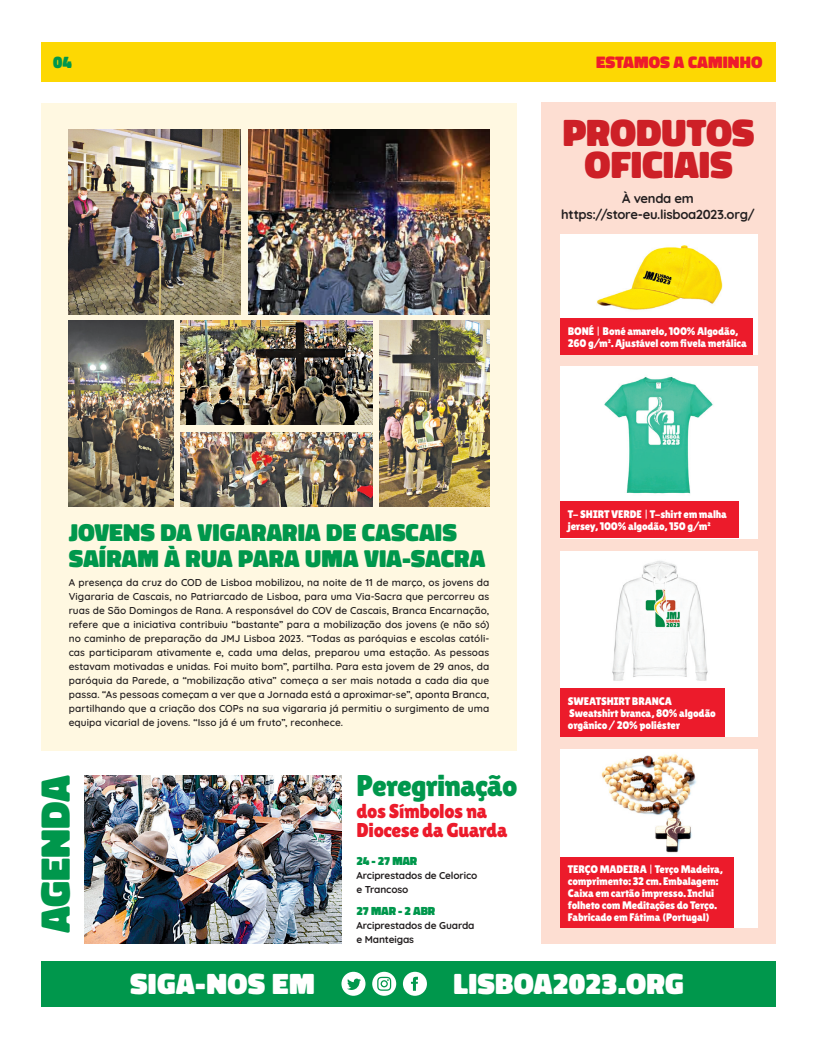
<style>
.page{position:relative;width:817px;height:1049px;background:#fff}
.page>*{position:absolute;margin:0;border:0;box-sizing:border-box;transform-origin:0 0}
.t1{font:900 42px "Don Jose";letter-spacing:.005em;color:#00974c}
.t2{font:900 39px/32px "Don Jose";letter-spacing:-.005em;color:#cd2027;text-align:center}
.t3{font:900 30px "Don Jose";letter-spacing:.005em;color:#fff}
.t4{font:30px "Lilita One";letter-spacing:-.025em;color:#00974c}
.t5{font:900 25px/26px "Don Jose";letter-spacing:-.005em;color:#00974c}
.t6{font:20px/19px "Lilita One";letter-spacing:-.02em;color:#ec1b2b}
.t7{font:900 17px "Don Jose";letter-spacing:.005em;color:#ee1b2b}
.t8{font:900 17px "Don Jose";color:#00974c}
.t9{font:700 13px/16px "Quicksand";letter-spacing:-.025em;color:#231f20;text-align:center}
.t10{font:900 12px "Don Jose";letter-spacing:-.02em;color:#00974c}
.t11{font:11px/12px "Lilita One";letter-spacing:-.015em;color:#fff}
.t12{font:600 10px/14px "Quicksand";letter-spacing:.01em;color:#231f20;text-align:justify}
.t13{font:700 10px/14px "Quicksand";letter-spacing:-.01em;color:#231f20}
.s1{font-size:8px}
</style>
<div class="page">
<div style="left:41px;top:103px;width:476px;height:648px;background:#fff8e1"></div>
<div style="left:41px;top:961px;width:734px;height:45px;background:#00974c"></div>
<div style="left:541px;top:102px;width:234px;height:841px;background:#fdded2"></div>
<div style="left:41px;top:42px;width:734px;height:40px;background:#fdd803"></div>
<svg style="left:341px;top:972px;width:24px;height:24px"></svg>
<svg style="left:372px;top:972px;width:24px;height:24px"></svg>
<svg style="left:403px;top:972px;width:24px;height:24px"></svg>
<img style="left:85px;top:775px;width:256px;height:168px">
<img style="left:69px;top:129px;width:171px;height:185px">
<img style="left:248px;top:129px;width:241px;height:185px">
<img style="left:379px;top:321px;width:110px;height:186px">
<img style="left:180px;top:432px;width:192px;height:75px">
<img style="left:180px;top:321px;width:192px;height:103px">
<img style="left:69px;top:321px;width:104px;height:186px">
<div style="left:560px;top:234px;width:197px;height:121px;background:#fff"></div>
<img style="left:597px;top:245px;width:125px;height:65px">
<div style="left:560px;top:366px;width:197px;height:172px;background:#fff"></div>
<img style="left:604px;top:376px;width:109px;height:118px">
<div style="left:560px;top:551px;width:197px;height:186px;background:#fff"></div>
<img style="left:612px;top:561px;width:96px;height:120px">
<div style="left:560px;top:749px;width:197px;height:178px;background:#fff"></div>
<img style="left:601px;top:754px;width:95px;height:99px">
<div style="left:560px;top:318px;width:192px;height:37px;background:#ec1b2b"></div>
<div style="left:560px;top:502px;width:178px;height:36px;background:#ec1b2b"></div>
<div style="left:560px;top:857px;width:173px;height:70px;background:#ec1b2b"></div>
<div style="left:560px;top:688px;width:164px;height:49px;background:#ec1b2b"></div>
<h3 class="t8" style="left:53px;top:53px;width:20px">04</h3>
<h3 class="t7" style="left:596px;top:53px;width:168px">ESTAMOS A CAMINHO</h3>
<h2 class="t2" style="left:562px;top:120px;width:193px">PRODUTOS<br>OFICIAIS</h2>
<h3 class="t9" style="left:561px;top:189px;width:195px">À venda em https://store-eu.lisboa2023.org/</h3>
<p class="t11" style="left:568px;top:325px;width:180px">BONÉ <span class="s1">|</span> Boné amarelo, 100% Algodão,<br>260 g/m². Ajustável com fivela metálica</p>
<h3 class="t5" style="left:69px;top:521px;width:418px">JOVENS DA VIGARARIA DE CASCAIS<br>SAÍRAM À RUA PARA UMA VIA-SACRA</h3>
<p class="t12" style="left:69px;top:574px;width:422px">A presença da cruz do COD de Lisboa mobilizou, na noite de 11 de março, os jovens da Vigararia de Cascais, no Patriarcado de Lisboa, para uma Via-Sacra que percorreu as ruas de São Domingos de Rana. A responsável do COV de Cascais, Branca Encarnação, refere que a iniciativa contribuiu “bastante” para a mobilização dos jovens (e não só) no caminho de preparação da JMJ Lisboa 2023. “Todas as paróquias e escolas católi&shy;cas participaram ativamente e, cada uma delas, preparou uma estação. As pessoas estavam motivadas e unidas. Foi muito bom”, partilha. Para esta jovem de 29 anos, da paróquia da Parede, a “mobilização ativa” começa a ser mais notada a cada dia que passa. “As pessoas começam a ver que a Jornada está a aproximar-se”, aponta Branca, partilhando que a criação dos COPs na sua vigararia já permitiu o surgimento de uma equipa vicarial de jovens. “Isso já é um fruto”, reconhece.</p>
<h1 class="t1" style="left:33px;top:933px;width:159px;rotate:-90deg">AGENDA</h1>
<h3 class="t4" style="left:356px;top:768px;width:162px">Peregrinação</h3>
<h3 class="t6" style="left:356px;top:801px;width:152px">dos Símbolos na<br>Diocese da Guarda</h3>
<p class="t10" style="left:356px;top:855px;width:62px">24 - 27 MAR</p>
<p class="t13" style="left:356px;top:868px;width:122px">Arciprestados de Celorico e Trancoso</p>
<p class="t10" style="left:356px;top:905px;width:80px">27 MAR - 2 ABR</p>
<p class="t13" style="left:356px;top:918px;width:119px">Arciprestados de Guarda e Manteigas</p>
<p class="t11" style="left:568px;top:508px;width:160px">T- SHIRT VERDE <span class="s1">|</span> T-shirt em malha jersey, 100% algodão, 150 g/m²</p>
<p class="t11" style="left:568px;top:695px;width:149px">SWEATSHIRT BRANCA<br>Sweatshirt branca, 80% algodão orgânico / 20% poliéster</p>
<p class="t11" style="left:568px;top:863px;width:156px">TERÇO MADEIRA <span class="s1">|</span> Terço Madeira, comprimento: 32 cm. Embalagem:<br>Caixa em cartão impresso. Inclui folheto com Meditações do Terço.<br>Fabricado em Fátima (Portugal)</p>
<h3 class="t3" style="left:130px;top:967px;width:186px">SIGA-NOS EM</h3>
<h3 class="t3" style="left:453px;top:967px;width:232px">LISBOA2023.ORG</h3>
</div>
